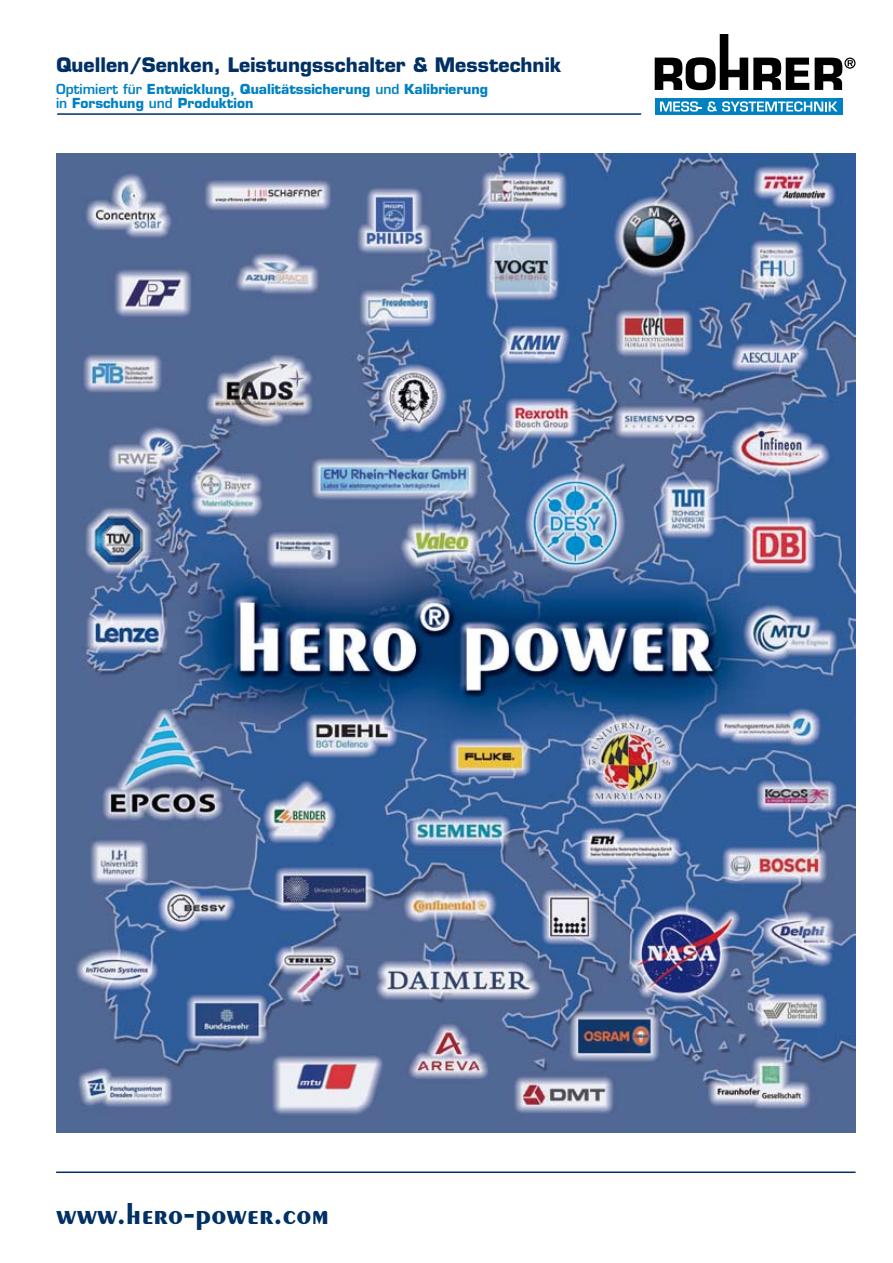
<style>
.page{position:relative;width:893px;height:1263px;background:#fff}
.page>*{position:absolute;margin:0;border:0;box-sizing:border-box;transform-origin:0 0}
.t1{font:700 30px "Peignot";color:#003064}
.t2{font:700 19.5px "Eurostile";color:#003064}
.t3{font:700 13.5px/13.5px "Eurostile";color:#0081c1}
.s1{font-weight:600}
.s2{font-family:"Helvetica Neue"}
</style>
<div class="page">
<img style="left:56px;top:154px;width:799px;height:978px">
<hr style="left:57px;top:113px;width:584px;height:2px;background:#003064">
<div style="left:655px;top:98px;width:187px;height:17px;background:#0081c1"></div>
<svg style="left:655px;top:34px;width:154px;height:56px"></svg>
<svg style="left:815px;top:58px;width:40px;height:32px"></svg>
<svg style="left:660px;top:101px;width:178px;height:11px"></svg>
<hr style="left:56px;top:1171px;width:799px;height:2px;background:#003064">
<h2 class="t2" style="left:56px;top:52px;width:507px">Quellen/Senken, Leistungsschalter &amp; Messtechnik</h2>
<p class="t3" style="left:56px;top:83px;width:434px"><span class="s1">Optimiert für</span> Entwicklung, Qualitätssicherung <span class="s1">und</span> Kalibrierung <span class="s1">in</span> Forschung <span class="s1">und</span> Produktion</p>
<h1 class="t1" style="left:56px;top:1197px;width:275px">www.hero<span class="s2">-</span>power.com</h1>
</div>
